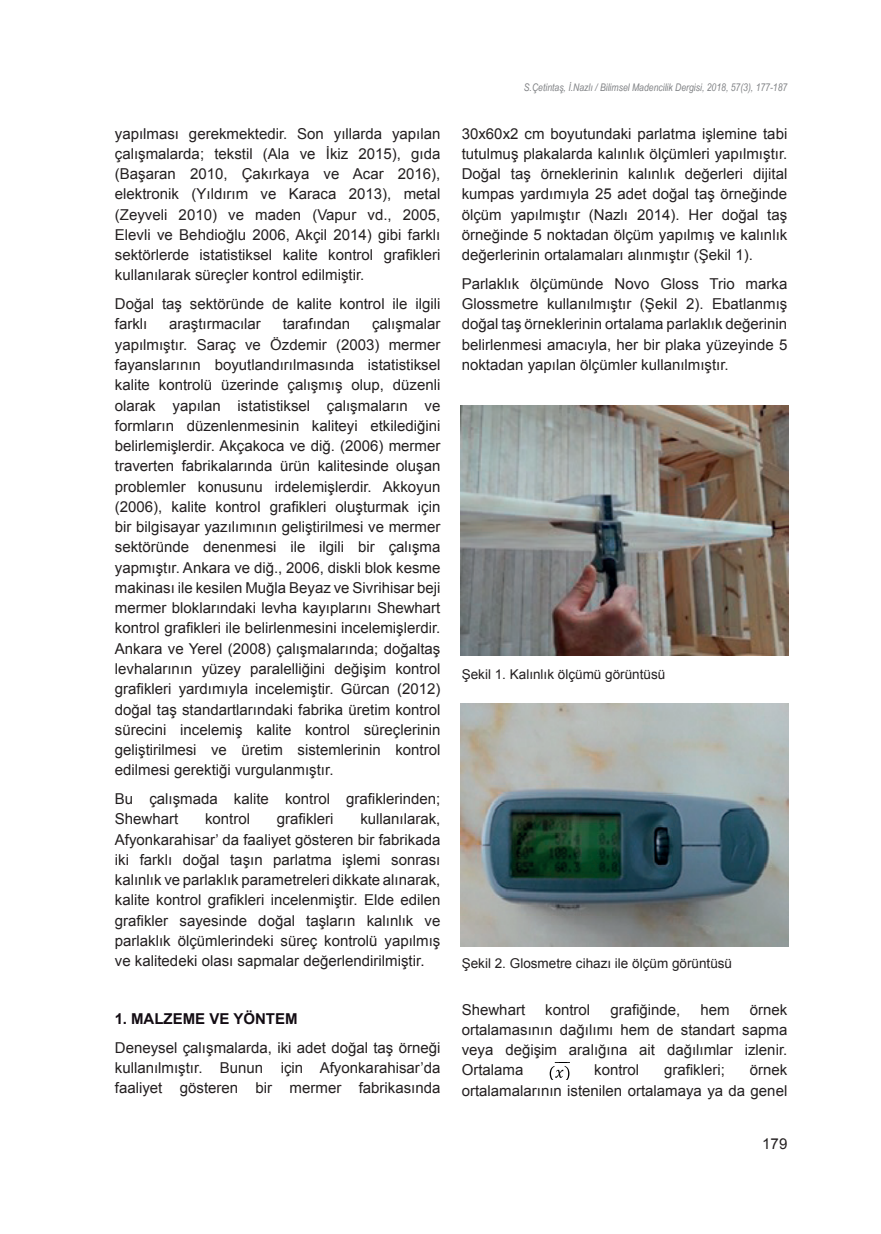
<style>
.page{position:relative;width:881px;height:1234px;background:#fff}
.page>*{position:absolute;margin:0;border:0;box-sizing:border-box;transform-origin:0 0}
.t1{font:15px/20.2px "Arial";color:#231f20;text-align:justify}
.t2{font:700 15px "Arial";color:#130c13}
.t3{font:13.5px "Arial";color:#231f20}
.t4{font:italic 10.5px "Arial Narrow";color:#808285}
.s1{color:#130c13}
</style>
<div class="page">
<img style="left:460px;top:405px;width:328px;height:250px">
<img style="left:461px;top:703px;width:326px;height:243px">
<svg style="left:549px;top:1062px;width:20px;height:17px"></svg>
<p class="t1" style="left:115px;top:123px;width:327px">yapılması gerekmektedir. Son yıllarda yapılan çalışmalarda; tekstil (Ala ve İkiz 2015), gıda (Başaran 2010, Çakırkaya ve Acar 2016), elektronik (Yıldırım ve Karaca 2013), metal (Zeyveli 2010) ve maden (Vapur vd., 2005, Elevli ve Behdioğlu 2006, Akçil 2014) gibi farklı sektörlerde istatistiksel kalite kontrol grafikleri kullanılarak süreçler kontrol edilmiştir.</p>
<p class="t1" style="left:115px;top:294px;width:327px">Doğal taş sektöründe de kalite kontrol ile ilgili farklı</p>
<p class="t1" style="left:169px;top:314px;width:93px">araştırmacılar</p>
<p class="t1" style="left:282px;top:314px;width:69px">tarafından</p>
<p class="t1" style="left:115px;top:314px;width:327px;text-indent:257px">çalışmalar yapılmıştır. Saraç ve Özdemir (2003) mermer fayanslarının boyutlandırılmasında istatistiksel kalite kontrolü üzerinde çalışmış olup, düzenli olarak yapılan istatistiksel çalışmaların ve formların düzenlenmesinin kaliteyi etkilediğini belirlemişlerdir. Akçakoca ve diğ. (2006) mermer traverten fabrikalarında ürün kalitesinde oluşan problemler konusunu irdelemişlerdir. Akkoyun (2006), kalite kontrol grafikleri oluşturmak için bir bilgisayar yazılımının geliştirilmesi ve mermer sektöründe denenmesi ile ilgili bir çalışma yapmıştır. Ankara ve diğ., 2006, diskli blok kesme makinası ile kesilen Muğla Beyaz ve Sivrihisar beji mermer bloklarındaki levha kayıplarını Shewhart kontrol grafikleri ile belirlenmesini incelemişlerdir.<br>Ankara ve Yerel (2008) çalışmalarında; doğaltaş levhalarının yüzey paralelliğini değişim kontrol grafikleri yardımıyla incelemiştir. Gürcan (2012) doğal taş standartlarındaki fabrika üretim kontrol sürecini incelemiş kalite kontrol süreçlerinin geliştirilmesi ve üretim sistemlerinin kontrol edilmesi gerektiği vurgulanmıştır.</p>
<p class="t1" style="left:115px;top:788px;width:327px">Bu çalışmada kalite kontrol grafiklerinden;<br>Shewhart</p>
<p class="t1" style="left:205px;top:809px;width:47px">kontrol</p>
<p class="t1" style="left:277px;top:809px;width:58px">grafikleri</p>
<p class="t1" style="left:115px;top:809px;width:327px;text-indent:245px">kullanılarak, Afyonkarahisar’ da faaliyet gösteren bir fabrikada iki farklı doğal taşın parlatma işlemi sonrası kalınlık ve parlaklık parametreleri dikkate alınarak, kalite kontrol grafikleri incelenmiştir. Elde edilen grafikler sayesinde doğal taşların kalınlık ve parlaklık ölçümlerindeki süreç kontrolü yapılmış ve kalitedeki olası sapmalar değerlendirilmiştir<span class="s1">.</span></p>
<p class="t2" style="left:115px;top:1008px;width:184px">1. MALZEME VE YÖNTEM</p>
<p class="t1" style="left:115px;top:1037px;width:327px">Deneysel çalışmalarda, iki adet doğal taş örneği kullanılmıştır. Bunun için Afyonkarahisar’da faaliyet gösteren bir mermer fabrikasında</p>
<p class="t4" style="left:523px;top:80px;width:265px">S.Çetintaş, İ.Nazlı / Bilimsel Madencilik Dergisi, 2018, 57(3), 177-187</p>
<p class="t1" style="left:461px;top:123px;width:327px">30x60x2 cm boyutundaki parlatma işlemine tabi tutulmuş plakalarda kalınlık ölçümleri yapılmıştır.<br>Doğal taş örneklerinin kalınlık değerleri dijital kumpas yardımıyla 25 adet doğal taş örneğinde ölçüm yapılmıştır (Nazlı 2014). Her doğal taş örneğinde 5 noktadan ölçüm yapılmış ve kalınlık değerlerinin ortalamaları alınmıştır (Şekil 1).</p>
<p class="t1" style="left:461px;top:274px;width:327px">Parlaklık ölçümünde Novo Gloss Trio marka Glossmetre kullanılmıştır (Şekil 2). Ebatlanmış doğal taş örneklerinin ortalama parlaklık değerinin belirlenmesi amacıyla, her bir plaka yüzeyinde 5 noktadan yapılan ölçümler kullanılmıştır.</p>
<p class="t3" style="left:461px;top:665px;width:205px">Şekil 1. Kalınlık ölçümü görüntüsü</p>
<p class="t3" style="left:461px;top:954px;width:272px">Şekil 2. Glosmetre cihazı ile ölçüm görüntüsü</p>
<p class="t1" style="left:461px;top:999px;width:65px">Shewhart</p>
<p class="t1" style="left:545px;top:999px;width:47px">kontrol</p>
<p class="t1" style="left:610px;top:999px;width:72px">grafiğinde,</p>
<p class="t1" style="left:700px;top:999px;width:31px">hem</p>
<p class="t1" style="left:461px;top:999px;width:327px;text-indent:288px">örnek ortalamasının dağılımı hem de standart sapma veya değişim aralığına ait dağılımlar izlenir.<br>Ortalama</p>
<p class="t1" style="left:594px;top:1059px;width:47px">kontrol</p>
<p class="t1" style="left:663px;top:1059px;width:62px">grafikleri;</p>
<p class="t1" style="left:461px;top:1059px;width:327px;text-align:right">örnek<br>ortalamalarının istenilen ortalamaya ya da genel</p>
<p class="t1" style="left:762px;top:1133px;width:27px">179</p>
</div>
